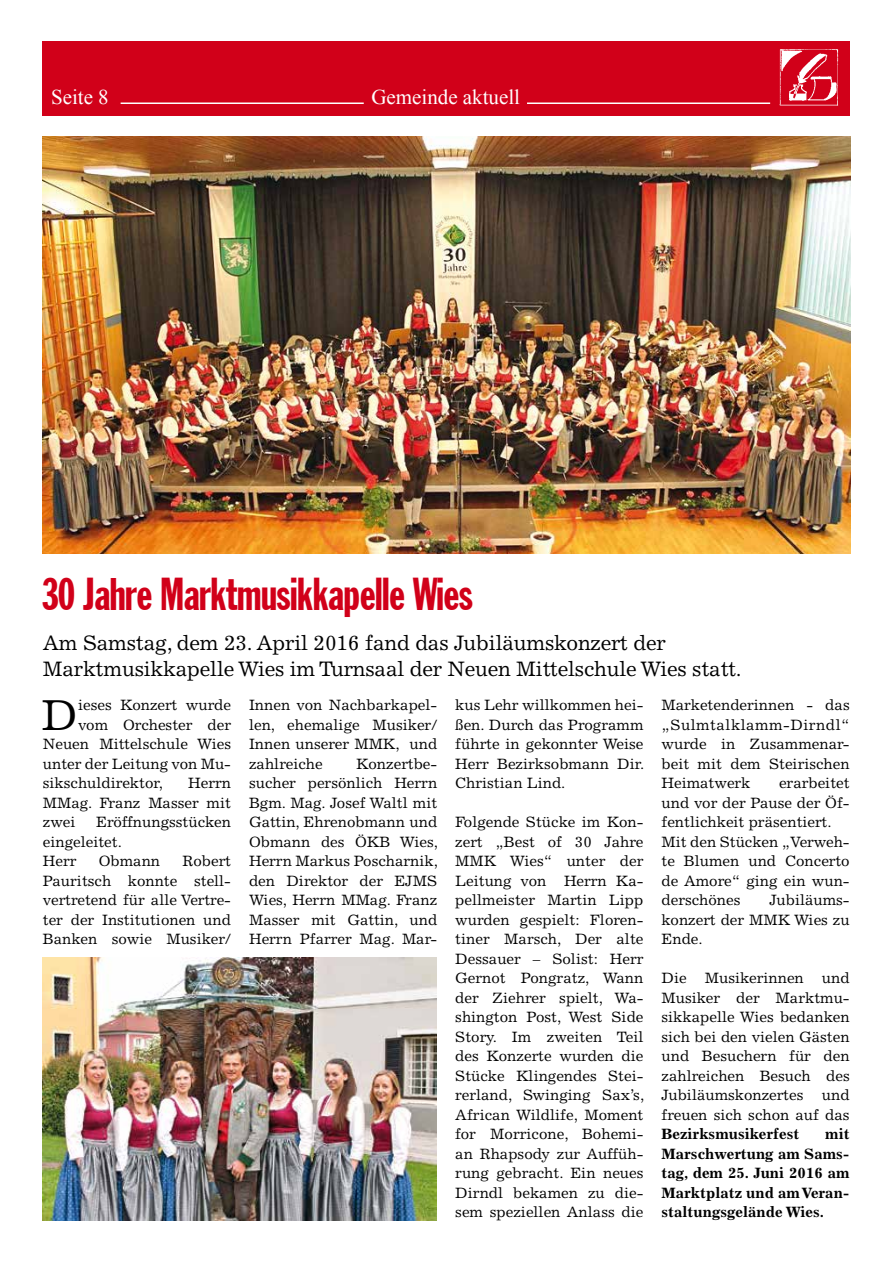
<style>
.page{position:relative;width:893px;height:1263px;background:#fff}
.page>*{position:absolute;margin:0;border:0;box-sizing:border-box;transform-origin:0 0}
.t1{font:extra-condensed 45px "Franklin Gothic";letter-spacing:-.01em;color:#d10019}
.t2{font:43.5px "Excelsior LT Std";color:#000}
.t3{font:21px/25.5px "Excelsior LT Std";letter-spacing:-.01em;color:#000}
.t4{font:21px "Times New Roman";color:#fff}
.t5{font:15px/19.5px "Excelsior LT Std";color:#000;text-align:justify}
.t6{font:700 15px/19.5px "Excelsior LT Std";color:#000;text-align:justify}
</style>
<div class="page">
<div style="left:42px;top:42px;width:808px;height:74px;background:#d10019"></div>
<img style="left:779px;top:49px;width:60px;height:57px">
<hr style="left:527px;top:102px;width:243px;height:2px;background:#fff">
<hr style="left:121px;top:102px;width:243px;height:2px;background:#fff">
<img style="left:43px;top:957px;width:394px;height:263px">
<img style="left:43px;top:137px;width:807px;height:416px">
<h3 class="t4" style="left:51px;top:83px;width:59px">Seite 8</h3>
<h3 class="t4" style="left:371px;top:83px;width:150px">Gemeinde aktuell</h3>
<h1 class="t1" style="left:43px;top:570px;width:432px">30 Jahre Marktmusikkapelle Wies</h1>
<h3 class="t3" style="left:43px;top:630px;width:700px">Am Samstag, dem 23. April 2016 fand das Jubiläumskonzert der<br>Marktmusikkapelle Wies im Turnsaal der Neuen Mittelschule Wies statt.</h3>
<h2 class="t2" style="left:41px;top:690px;width:38px">D</h2>
<p class="t5" style="left:78px;top:695px;width:154px">ieses Konzert wurde</p>
<p class="t5" style="left:78px;top:715px;width:154px">vom Orchester der</p>
<p class="t5" style="left:43px;top:734px;width:190px">Neuen Mittelschule Wies</p>
<p class="t5" style="left:43px;top:754px;width:190px">unter der Leitung von Mu-</p>
<p class="t5" style="left:43px;top:773px;width:122px">sikschuldirektor,</p>
<p class="t5" style="left:43px;top:773px;width:190px;text-indent:145px">Herrn MMag. Franz Masser mit zwei</p>
<p class="t5" style="left:43px;top:812px;width:190px;text-align:left;text-indent:53px">Eröffnungsstücken eingeleitet.<br>Herr</p>
<p class="t5" style="left:43px;top:851px;width:190px;text-indent:140px">Robert Pauritsch konnte stell&shy;vertretend für alle Vertre&shy;ter der Institutionen und Banken sowie Musiker/</p>
<p class="t5" style="left:99px;top:851px;width:63px">Obmann</p>
<p class="t5" style="left:249px;top:695px;width:190px">Innen von Nachbarkapel&shy;len, ehemalige Musiker/ Innen unserer MMK, und zahlreiche</p>
<p class="t5" style="left:249px;top:754px;width:190px;text-indent:107px">Konzertbe&shy;sucher persönlich Herrn Bgm. Mag. Josef Waltl mit Gattin, Ehrenobmann und Obmann des ÖKB Wies, Herrn Markus Poscharnik, den Direktor der EJMS Wies, Herrn MMag. Franz Masser mit Gattin, und Herrn Pfarrer Mag. Mar-</p>
<p class="t5" style="left:455px;top:695px;width:190px">kus Lehr willkommen hei&shy;ßen. Durch das Programm führte in gekonnter Weise Herr Bezirksobmann Dir.<br>Christian Lind.</p>
<p class="t5" style="left:455px;top:812px;width:190px">Folgende Stücke im Kon&shy;zert „Best of 30 Jahre MMK Wies“ unter der Leitung von Herrn Ka&shy;pellmeister Martin Lipp wurden gespielt: Floren&shy;tiner Marsch, Der alte Dessauer – Solist: Herr Gernot Pongratz, Wann der Ziehrer spielt, Wa&shy;shington Post, West Side Story. Im zweiten Teil des Konzerte wurden die Stücke Klingendes Stei&shy;rerland, Swinging Sax’s, African Wildlife, Moment for Morricone, Bohemi&shy;an Rhapsody zur Auffüh&shy;rung gebracht. Ein neues Dirndl bekamen zu die&shy;sem speziellen Anlass die</p>
<p class="t5" style="left:661px;top:695px;width:190px">Marketenderinnen - das „Sulmtalklamm-Dirndl“ wurde in Zusammenar&shy;beit mit dem Steirischen Heimatwerk</p>
<p class="t5" style="left:661px;top:773px;width:190px;text-align:left;text-indent:118px">erarbeitet und vor der Pause der Öf&shy;fentlichkeit präsentiert.<br>Mit den Stücken „Verweh&shy;te Blumen und Concerto de Amore“ ging ein wun&shy;derschönes</p>
<p class="t5" style="left:661px;top:890px;width:190px;text-indent:108px">Jubiläums&shy;konzert der MMK Wies zu Ende.</p>
<p class="t5" style="left:661px;top:968px;width:190px">Die Musikerinnen und Musiker der Marktmu&shy;sikkapelle Wies bedanken sich bei den vielen Gästen und Besuchern für den zahlreichen Besuch des Jubiläumskonzertes und freuen sich schon auf das</p>
<p class="t6" style="left:661px;top:1125px;width:139px">Bezirksmusikerfest</p>
<p class="t6" style="left:661px;top:1125px;width:190px;text-indent:164px">mit Marschwertung am Sams&shy;tag, dem 25. Juni 2016 am Marktplatz und am Veran&shy;staltungsgelände Wies.</p>
</div>
